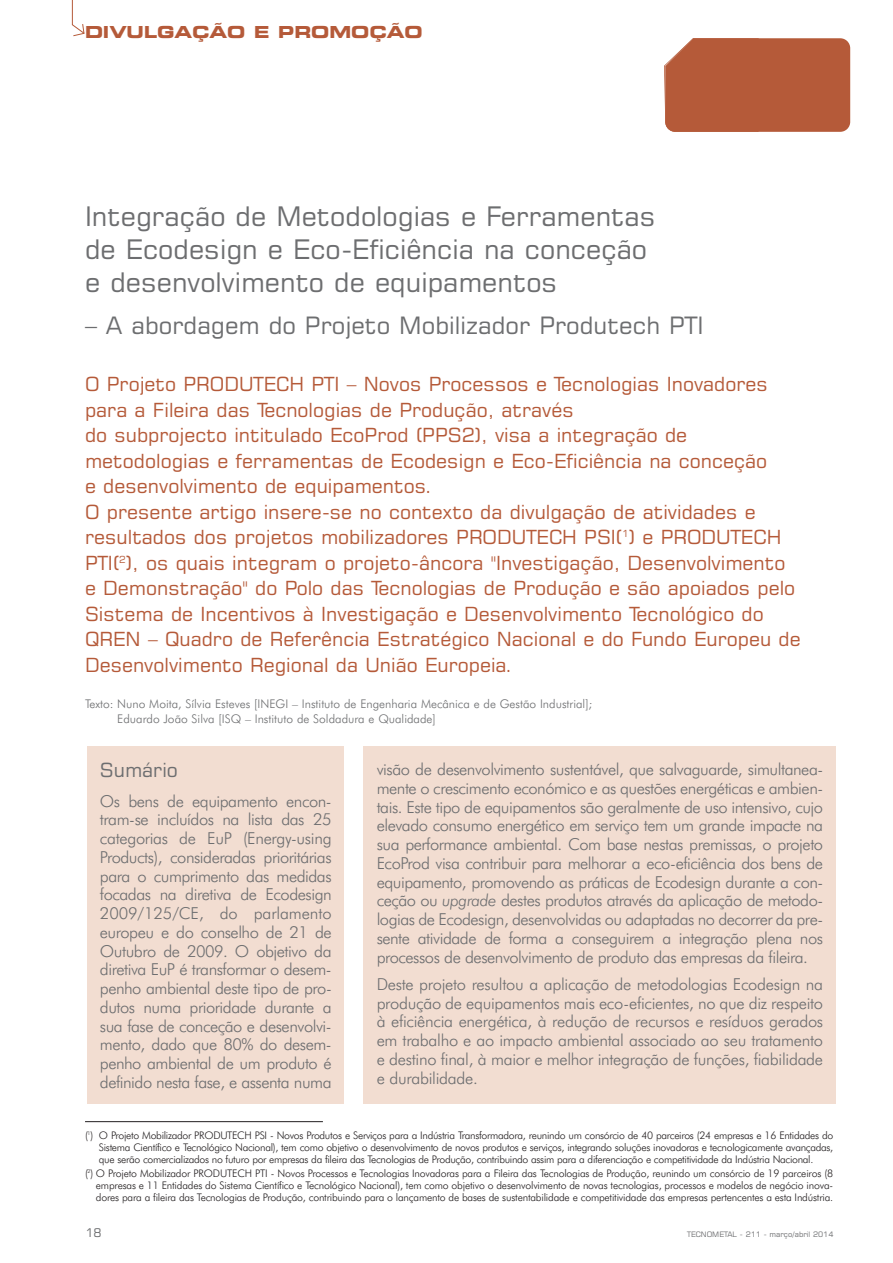
<style>
.page{position:relative;width:893px;height:1263px;background:#fff}
.page>*{position:absolute;margin:0;border:0;box-sizing:border-box;transform-origin:0 0}
.t1{font:27px/33px "Square 721 BT";color:#6d6e70}
.t2{font:24px "Square 721 BT";color:#6d6e70}
.t3{font:19.5px/25.5px "Square 721 BT";color:#b55a39}
.t4{font:19.5px "Square 721 BT";color:#6d6e70}
.t5{font:300 16.5px/18.8px "Futura BT";letter-spacing:-.03em;color:#6d6e70;text-align:justify}
.t6{font:700 expanded 16.5px "Square 721 BT";color:#b55a39}
.t7{font:300 12px/15px "Futura BT";color:#6d6e70}
.t8{font:12px "Square 721 BT";color:#6d6e70}
.t9{font:300 10.5px/12px "Futura BT";letter-spacing:-.02em;color:#231f20;text-align:justify}
.t10{font:7.5px "Square 721 BT";color:#6d6e70}
.s1{font-style:italic}
</style>
<div class="page">
<div style="left:364px;top:747px;width:472px;height:357px;background:#f2ddd1"></div>
<div style="left:87px;top:747px;width:257px;height:357px;background:#f2ddd1"></div>
<svg style="left:72px;top:0;width:13px;height:37px"></svg>
<div style="left:664px;top:38px;width:186px;height:94px;background:#b55a39"></div>
<hr style="left:85px;top:1121px;width:238px;height:1px;background:#231f20">
<p class="t6" style="left:85px;top:26px;width:339px">DIVULGAÇÃO E PROMOÇÃO</p>
<h1 class="t1" style="left:85px;top:203px;width:572px">Integração de Metodologias e Ferramentas de Ecodesign e Eco-Eficiência na conceção e desenvolvimento de equipamentos</h1>
<h2 class="t2" style="left:85px;top:316px;width:620px">– A abordagem do Projeto Mobilizador Produtech PTI</h2>
<p class="t3" style="left:85px;top:374px;width:717px">O Projeto PRODUTECH PTI – Novos Processos e Tecnologias Inovadores para a Fileira das Tecnologias de Produção, através<br>do subprojecto intitulado EcoProd (PPS2), visa a integração de metodologias e ferramentas de Ecodesign e Eco-Eficiência na conceção<br>e desenvolvimento de equipamentos.<br>O presente artigo insere-se no contexto da divulgação de atividades e resultados dos projetos mobilizadores PRODUTECH PSI(<sup>1</sup>) e PRODUTECH PTI(<sup>2</sup>), os quais integram o projeto-âncora "Investigação, Desenvolvimento e Demonstração" do Polo das Tecnologias de Produção e são apoiados pelo Sistema de Incentivos à Investigação e Desenvolvimento Tecnológico do QREN – Quadro de Referência Estratégico Nacional e do Fundo Europeu de Desenvolvimento Regional da União Europeia.</p>
<p class="t7" style="left:117px;top:697px;width:477px;text-indent:-32px">Texto: Nuno Moita, Sílvia Esteves [INEGI – Instituto de Engenharia Mecânica e de Gestão Industrial];<br>Eduardo João Silva [ISQ – Instituto de Soldadura e Qualidade]</p>
<p class="t4" style="left:100px;top:763px;width:80px">Sumário</p>
<p class="t5" style="left:100px;top:792px;width:233px">Os bens de equipamento encon&shy;tram-se incluídos na lista das 25 categorias de EuP (Energy-using Products), consideradas prioritárias para o cumprimento das medidas focadas na diretiva de Ecodesign 2009/125/CE, do parlamento europeu e do conselho de 21 de Outubro de 2009. O objetivo da diretiva EuP é transformar o desem&shy;penho ambiental deste tipo de pro&shy;dutos numa prioridade durante a sua fase de conceção e desenvolvi&shy;mento, dado que 80% do desem&shy;penho ambiental de um produto é definido nesta fase, e assenta numa</p>
<p class="t5" style="left:377px;top:761px;width:448px">visão de desenvolvimento sustentável, que salvaguarde, simultanea&shy;mente o crescimento económico e as questões energéticas e ambien&shy;tais. Este tipo de equipamentos são geralmente de uso intensivo, cujo elevado consumo energético em serviço tem um grande impacte na sua performance ambiental. Com base nestas premissas, o projeto EcoProd visa contribuir para melhorar a eco-eficiência dos bens de equipamento, promovendo as práticas de Ecodesign durante a con&shy;ceção ou <span class="s1">upgrade</span> destes produtos através da aplicação de metodo&shy;logias de Ecodesign, desenvolvidas ou adaptadas no decorrer da pre&shy;sente atividade de forma a conseguirem a integração plena nos processos de desenvolvimento de produto das empresas da fileira.</p>
<p class="t5" style="left:377px;top:975px;width:448px">Deste projeto resultou a aplicação de metodologias Ecodesign na produção de equipamentos mais eco-eficientes, no que diz respeito à eficiência energética, à redução de recursos e resíduos gerados em trabalho e ao impacto ambiental associado ao seu tratamento e destino final, à maior e melhor integração de funções, fiabilidade e durabilidade.</p>
<p class="t9" style="left:99px;top:1130px;width:736px;text-indent:-14px">(<sup>1</sup>) O Projeto Mobilizador PRODUTECH PSI - Novos Produtos e Serviços para a Indústria Transformadora, reunindo um consórcio de 40 parceiros (24 empresas e 16 Entidades do Sistema Científico e Tecnológico Nacional), tem como objetivo o desenvolvimento de novos produtos e serviços, integrando soluções inovadoras e tecnologicamente avançadas, que serão comercializados no futuro por empresas da fileira das Tecnologias de Produção, contribuindo assim para a diferenciação e competitividade da Indústria Nacional.</p>
<p class="t9" style="left:96px;top:1168px;width:739px;text-indent:-11px">(<sup>2</sup>) O Projeto Mobilizador PRODUTECH PTI - Novos Processos e Tecnologias Inovadoras para a Fileira das Tecnologias de Produção, reunindo um consórcio de 19 parceiros (8 empresas e 11 Entidades do Sistema Científico e Tecnológico Nacional), tem como objetivo o desenvolvimento de novas tecnologias, processos e modelos de negócio inova&shy;dores para a fileira das Tecnologias de Produção, contribuindo para o lançamento de bases de sustentabilidade e competitividade das empresas pertencentes a esta Indústria.</p>
<p class="t8" style="left:85px;top:1228px;width:18px">18</p>
<p class="t10" style="left:687px;top:1232px;width:148px">TECNOMETAL - 211 - março/abril 2014</p>
</div>
